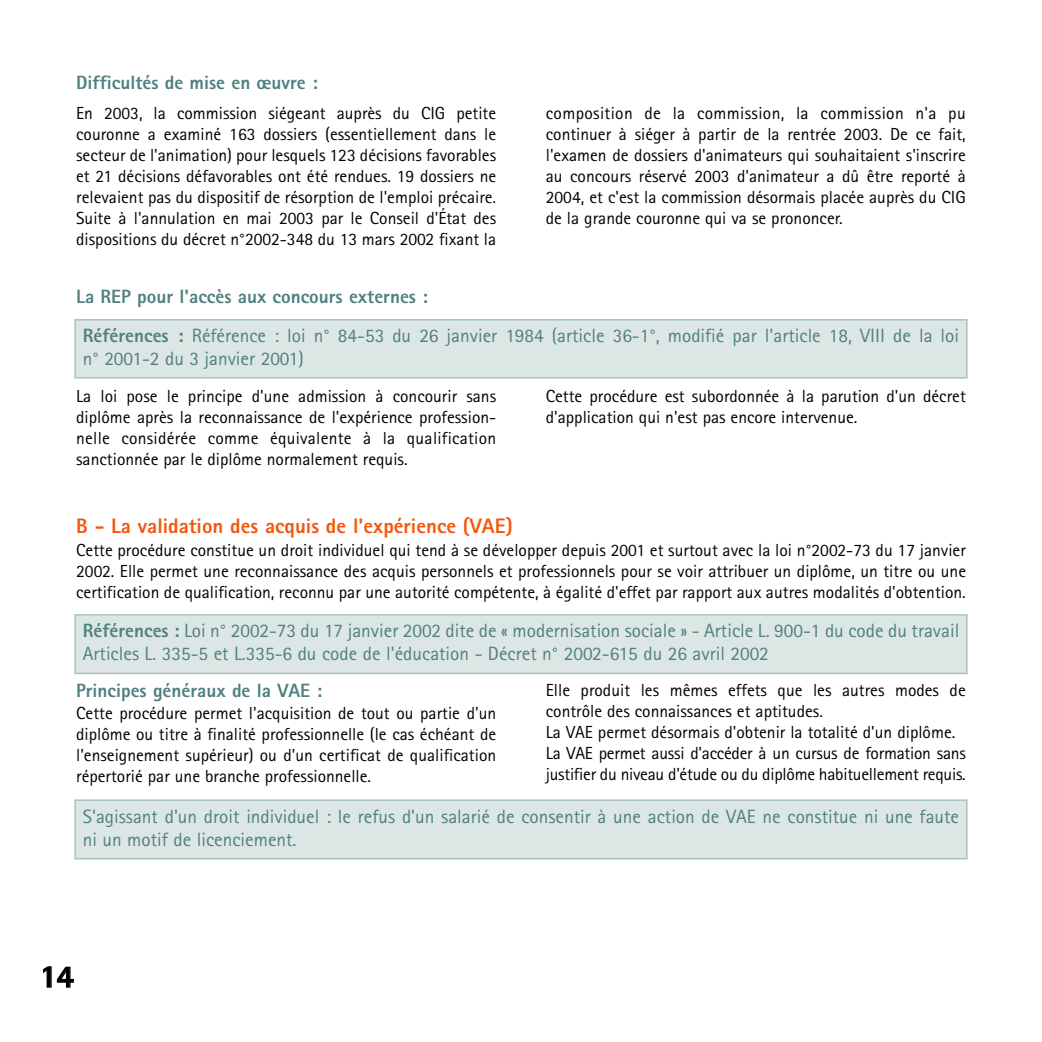
<style>
.page{position:relative;width:1042px;height:1042px;background:#fff}
.page>*{position:absolute;margin:0;border:0;box-sizing:border-box;transform-origin:0 0}
.t1{font:800 31.5px "Rotis Semi Sans";color:#000}
.t2{font:800 21px "Rotis Sans Serif";color:#f2570b}
.t3{font:19.25px/23.1px "Rotis Sans Serif";color:#4f807d}
.t4{font:800 19.25px "Rotis Sans Serif";color:#4f807d}
.t5{font:17.5px/21px "Rotis Sans Serif";color:#000;text-align:justify}
.s1{font-weight:800}
</style>
<div class="page">
<div style="left:75px;top:320px;width:892px;height:58px;background:#dce6e5"></div>
<div style="left:74px;top:319px;width:893px;height:59px;border:1px solid #a7bfbe"></div>
<div style="left:75px;top:615px;width:892px;height:58px;background:#dce6e5"></div>
<div style="left:74px;top:614px;width:893px;height:60px;border:1px solid #a7bfbe"></div>
<div style="left:75px;top:800px;width:892px;height:59px;background:#dce6e5"></div>
<div style="left:74px;top:799px;width:893px;height:60px;border:1px solid #a7bfbe"></div>
<p class="t4" style="left:76px;top:76px;width:243px">Difficultés de mise en œuvre :</p>
<p class="t5" style="left:76px;top:104px;width:421px">En 2003, la commission siégeant auprès du CIG petite couronne a examiné 163 dossiers (essentiellement dans le secteur de l'animation) pour lesquels 123 décisions favorables et 21 décisions défavorables ont été rendues. 19 dossiers ne relevaient pas du dispositif de résorption de l'emploi précaire.<br>Suite à l'annulation en mai 2003 par le Conseil d'État des dispositions du décret n°2002-348 du 13 mars 2002 fixant la</p>
<p class="t5" style="left:546px;top:104px;width:421px">composition de la commission, la commission n'a pu continuer à siéger à partir de la rentrée 2003. De ce fait, l'examen de dossiers d'animateurs qui souhaitaient s'inscrire au concours réservé 2003 d'animateur a dû être reporté à 2004, et c'est la commission désormais placée auprès du CIG de la grande couronne qui va se prononcer.</p>
<p class="t4" style="left:76px;top:289px;width:353px">La REP pour l'accès aux concours externes :</p>
<p class="t3" style="left:83px;top:326px;width:878px"><span class="s1">Références :</span> Référence : loi n° 84-53 du 26 janvier 1984 (article 36-1°, modifié par l'article 18, VIII de la loi n° 2001-2 du 3 janvier 2001)</p>
<p class="t5" style="left:76px;top:387px;width:422px">La loi pose le principe d'une admission à concourir sans diplôme après la reconnaissance de l'expérience profession&shy;nelle considérée comme équivalente à la qualification sanctionnée par le diplôme normalement requis.</p>
<p class="t5" style="left:546px;top:387px;width:421px">Cette procédure est subordonnée à la parution d'un décret d'application qui n'est pas encore intervenue.</p>
<p class="t2" style="left:76px;top:518px;width:438px">B - La validation des acquis de l'expérience (VAE)</p>
<p class="t5" style="left:76px;top:541px;width:891px">Cette procédure constitue un droit individuel qui tend à se développer depuis 2001 et surtout avec la loi n°2002-73 du 17 janvier 2002. Elle permet une reconnaissance des acquis personnels et professionnels pour se voir attribuer un diplôme, un titre ou une certification de qualification, reconnu par une autorité compétente, à égalité d'effet par rapport aux autres modalités d'obtention.</p>
<p class="t3" style="left:83px;top:621px;width:878px"><span class="s1">Références :</span> Loi n° 2002-73 du 17 janvier 2002 dite de « modernisation sociale » - Article L. 900-1 du code du travail<br>Articles L. 335-5 et L.335-6 du code de l'éducation - Décret n° 2002-615 du 26 avril 2002</p>
<p class="t4" style="left:76px;top:683px;width:247px">Principes généraux de la VAE :</p>
<p class="t5" style="left:76px;top:704px;width:421px">Cette procédure permet l'acquisition de tout ou partie d'un diplôme ou titre à finalité professionnelle (le cas échéant de l'enseignement supérieur) ou d'un certificat de qualification répertorié par une branche professionnelle.</p>
<p class="t5" style="left:546px;top:681px;width:421px;text-align:left">Elle produit les mêmes effets que les autres modes de contrôle des connaissances et aptitudes.<br>La VAE permet désormais d'obtenir la totalité d'un diplôme.<br>La VAE permet aussi d'accéder à un cursus de formation sans justifier du niveau d'étude ou du diplôme habituellement requis.</p>
<p class="t3" style="left:83px;top:806px;width:878px">S'agissant d'un droit individuel : le refus d'un salarié de consentir à une action de VAE ne constitue ni une faute ni un motif de licenciement.</p>
<h1 class="t1" style="left:40px;top:965px;width:36px">14</h1>
</div>
